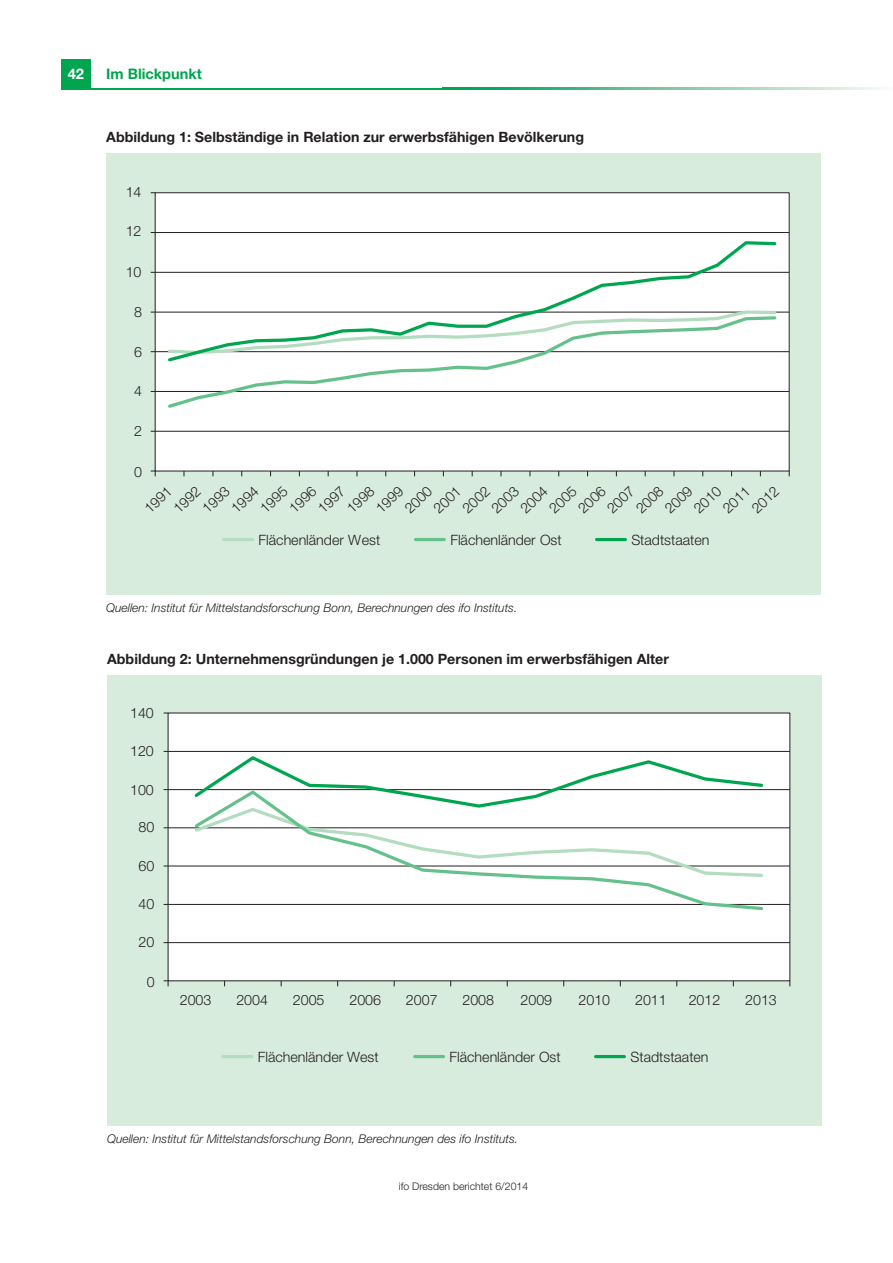
<style>
.page{position:relative;width:893px;height:1263px;background:#fff}
.page>*{position:absolute;margin:0;border:0;box-sizing:border-box;transform-origin:0 0}
.t1{font:700 14.7px "Helvetica Neue";color:#fff}
.t2{font:700 14.55px "Helvetica Neue";color:#00a54f}
.t3{font:300 14.25px "Helvetica Neue";color:#231f20}
.t4{font:700 14.25px "Helvetica Neue";color:#231f20}
.t5{font:italic 300 12px "Helvetica Neue";color:#231f20}
.t6{font:300 10.5px "Helvetica Neue";color:#231f20}
</style>
<div class="page">
<div style="left:61px;top:60px;width:30px;height:29px;background:#00a54f"></div>
<hr style="left:61px;top:88px;width:382px;height:1px;background:#00a54f">
<svg style="left:443px;top:88px;width:439px;height:1px"></svg>
<div style="left:106px;top:153px;width:715px;height:442px;background:#d8ecdd"></div>
<div style="left:155px;top:193px;width:634px;height:278px;background:#fff"></div>
<hr style="left:155px;top:431px;width:634px;height:1px;background:#231f20">
<hr style="left:155px;top:391px;width:634px;height:1px;background:#231f20">
<hr style="left:155px;top:351px;width:634px;height:1px;background:#231f20">
<hr style="left:155px;top:312px;width:634px;height:1px;background:#231f20">
<hr style="left:155px;top:272px;width:634px;height:1px;background:#231f20">
<hr style="left:155px;top:232px;width:634px;height:1px;background:#231f20">
<svg style="left:151px;top:471px;width:5px;height:5px"></svg>
<svg style="left:168px;top:364px;width:345px;height:44px"></svg>
<svg style="left:166px;top:241px;width:612px;height:123px"></svg>
<hr style="left:224px;top:538px;width:29px;height:3px;background:#b3dcc0">
<hr style="left:415px;top:538px;width:29px;height:3px;background:#65c18b">
<hr style="left:597px;top:538px;width:28px;height:3px;background:#00a54f">
<div style="left:155px;top:192px;width:635px;height:279px;border:1px solid #231f20"></div>
<div style="left:107px;top:675px;width:715px;height:451px;background:#d8ecdd"></div>
<div style="left:168px;top:713px;width:622px;height:268px;background:#fff"></div>
<hr style="left:168px;top:942px;width:622px;height:1px;background:#231f20">
<hr style="left:168px;top:904px;width:622px;height:1px;background:#231f20">
<hr style="left:168px;top:866px;width:622px;height:1px;background:#231f20">
<hr style="left:168px;top:827px;width:622px;height:1px;background:#231f20">
<hr style="left:168px;top:789px;width:622px;height:1px;background:#231f20">
<hr style="left:168px;top:751px;width:622px;height:1px;background:#231f20">
<svg style="left:164px;top:980px;width:5px;height:6px"></svg>
<svg style="left:192px;top:879px;width:573px;height:31px"></svg>
<svg style="left:192px;top:756px;width:573px;height:123px"></svg>
<hr style="left:223px;top:1055px;width:29px;height:3px;background:#b3dcc0">
<hr style="left:415px;top:1055px;width:28px;height:3px;background:#65c18b">
<hr style="left:596px;top:1055px;width:28px;height:3px;background:#00a54f">
<p class="t1" style="left:68px;top:68px;width:18px">42</p>
<p class="t2" style="left:106px;top:68px;width:97px">Im Blickpunkt</p>
<p class="t4" style="left:106px;top:132px;width:479px">Abbildung 1: Selbständige in Relation zur erwerbsfähigen Bevölkerung</p>
<p class="t3" style="left:126px;top:183px;width:17px">14</p>
<p class="t3" style="left:126px;top:223px;width:17px">12</p>
<p class="t3" style="left:126px;top:263px;width:17px">10</p>
<p class="t3" style="left:134px;top:303px;width:9px">8</p>
<p class="t3" style="left:134px;top:343px;width:9px">6</p>
<p class="t3" style="left:134px;top:383px;width:9px">4</p>
<p class="t3" style="left:134px;top:422px;width:9px">2</p>
<p class="t3" style="left:134px;top:463px;width:9px">0</p>
<p class="t3" style="left:141px;top:504px;width:33px;rotate:-43deg">1991</p>
<p class="t3" style="left:170px;top:504px;width:33px;rotate:-43deg">1992</p>
<p class="t3" style="left:198px;top:504px;width:33px;rotate:-43deg">1993</p>
<p class="t3" style="left:227px;top:504px;width:33px;rotate:-43deg">1994</p>
<p class="t3" style="left:285px;top:504px;width:33px;rotate:-43deg">1996</p>
<p class="t3" style="left:314px;top:504px;width:33px;rotate:-43deg">1997</p>
<p class="t3" style="left:343px;top:504px;width:33px;rotate:-43deg">1998</p>
<p class="t3" style="left:372px;top:504px;width:33px;rotate:-43deg">1999</p>
<p class="t3" style="left:401px;top:504px;width:33px;rotate:-43deg">2000</p>
<p class="t3" style="left:430px;top:504px;width:33px;rotate:-43deg">2001</p>
<p class="t3" style="left:459px;top:504px;width:33px;rotate:-43deg">2002</p>
<p class="t3" style="left:488px;top:504px;width:33px;rotate:-43deg">2003</p>
<p class="t3" style="left:517px;top:504px;width:33px;rotate:-43deg">2004</p>
<p class="t3" style="left:545px;top:504px;width:33px;rotate:-43deg">2005</p>
<p class="t3" style="left:574px;top:504px;width:33px;rotate:-43deg">2006</p>
<p class="t3" style="left:603px;top:504px;width:33px;rotate:-43deg">2007</p>
<p class="t3" style="left:632px;top:504px;width:33px;rotate:-43deg">2008</p>
<p class="t3" style="left:661px;top:504px;width:33px;rotate:-43deg">2009</p>
<p class="t3" style="left:690px;top:504px;width:33px;rotate:-43deg">2010</p>
<p class="t3" style="left:719px;top:504px;width:33px;rotate:-43deg">2011</p>
<p class="t3" style="left:748px;top:504px;width:33px;rotate:-43deg">2012</p>
<p class="t3" style="left:256px;top:504px;width:33px;rotate:-43deg">1995</p>
<p class="t3" style="left:259px;top:531px;width:123px">Flächenländer West</p>
<p class="t3" style="left:450px;top:531px;width:113px">Flächenländer Ost</p>
<p class="t3" style="left:631px;top:531px;width:80px">Stadtstaaten</p>
<p class="t5" style="left:106px;top:604px;width:413px">Quellen: Institut für Mittelstandsforschung Bonn, Berechnungen des ifo Instituts.</p>
<p class="t4" style="left:107px;top:654px;width:563px">Abbildung 2: Unternehmensgründungen je 1.000 Personen im erwerbsfähigen Alter</p>
<p class="t3" style="left:130px;top:704px;width:25px">140</p>
<p class="t3" style="left:130px;top:742px;width:25px">120</p>
<p class="t3" style="left:130px;top:781px;width:25px">100</p>
<p class="t3" style="left:138px;top:818px;width:17px">80</p>
<p class="t3" style="left:138px;top:857px;width:17px">60</p>
<p class="t3" style="left:138px;top:895px;width:17px">40</p>
<p class="t3" style="left:138px;top:933px;width:17px">20</p>
<p class="t3" style="left:147px;top:973px;width:9px">0</p>
<p class="t3" style="left:180px;top:991px;width:33px">2003</p>
<p class="t3" style="left:236px;top:991px;width:33px">2004</p>
<p class="t3" style="left:293px;top:991px;width:33px">2005</p>
<p class="t3" style="left:349px;top:991px;width:33px">2006</p>
<p class="t3" style="left:406px;top:991px;width:33px">2007</p>
<p class="t3" style="left:462px;top:991px;width:33px">2008</p>
<p class="t3" style="left:521px;top:991px;width:33px">2009</p>
<p class="t3" style="left:579px;top:991px;width:33px">2010</p>
<p class="t3" style="left:635px;top:991px;width:33px">2011</p>
<p class="t3" style="left:689px;top:991px;width:33px">2012</p>
<p class="t3" style="left:745px;top:991px;width:33px">2013</p>
<p class="t3" style="left:258px;top:1048px;width:122px">Flächenländer West</p>
<p class="t3" style="left:449px;top:1048px;width:113px">Flächenländer Ost</p>
<p class="t3" style="left:630px;top:1048px;width:80px">Stadtstaaten</p>
<p class="t5" style="left:107px;top:1134px;width:413px">Quellen: Institut für Mittelstandsforschung Bonn, Berechnungen des ifo Instituts.</p>
<p class="t6" style="left:399px;top:1182px;width:131px">ifo Dresden berichtet 6/2014</p>
</div>
